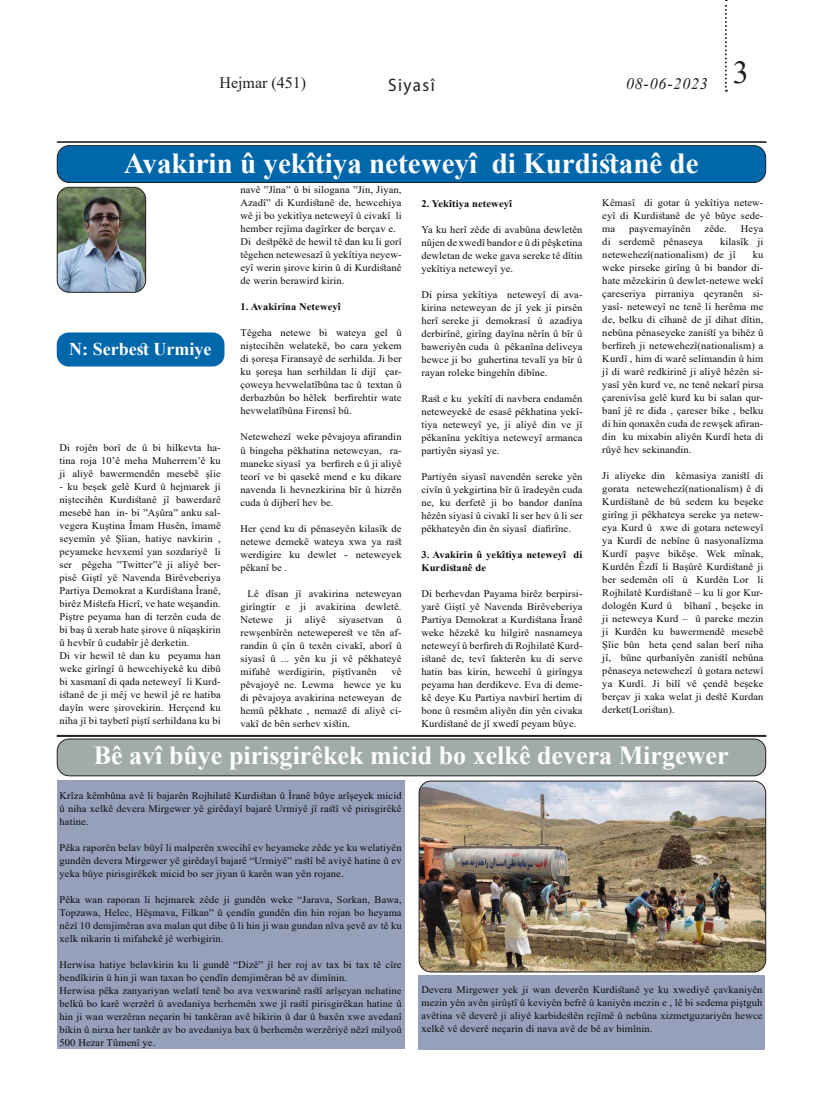
<style>
.page{position:relative;width:823px;height:1106px;background:#fff}
.page>*{position:absolute;margin:0;border:0;box-sizing:border-box;transform-origin:0 0}
.t1{font:700 29px "Times New Roman";color:#fff}
.t2{font:700 26px "Times New Roman";color:#fff}
.t3{font:700 18px "Times New Roman";color:#fff}
.t4{font:18px "Myriad Pro";letter-spacing:.08em;color:#231f20;scale:.95 1}
.t5{font:16px "Times New Roman";color:#231f20}
.t6{font:italic 16px "Times New Roman";letter-spacing:.05em;color:#231f20}
.t7{font:10.1px/13px "Times New Roman";letter-spacing:.01em;color:#0b0b0e;text-align:justify;scale:1.04 1}
.t8{font:700 10.1px/13px "Times New Roman";letter-spacing:.01em;color:#0b0b0e;scale:1.04 1}
</style>
<div class="page">
<svg style="left:724px;top:0;width:2px;height:92px"></svg>
<hr style="left:57px;top:141px;width:708px;height:1px;background:#231f20">
<hr style="left:57px;top:142px;width:709px;height:1px;background:#231f20">
<div style="left:57px;top:146px;width:708px;height:36px;background:#0067aa;border-radius:12px"></div>
<div style="left:57px;top:145px;width:708px;height:38px;border:1px solid #231f20;border-radius:12px"></div>
<div style="left:57px;top:739px;width:708px;height:36px;background:#a1aba7;border-radius:12px"></div>
<div style="left:57px;top:738px;width:708px;height:38px;border:1px solid #231f20;border-radius:12px"></div>
<div style="left:57px;top:780px;width:347px;height:269px;background:#97a0ba"></div>
<div style="left:57px;top:332px;width:167px;height:34px;background:#0067aa;border-radius:12px"></div>
<img style="left:57px;top:187px;width:88px;height:104px">
<div style="left:57px;top:187px;width:89px;height:106px;border:1px solid #231f20;border-radius:12px"></div>
<hr style="left:57px;top:735px;width:708px;height:2px;background:#231f20">
<div style="left:418px;top:974px;width:346px;height:75px;background:#97a0ba"></div>
<img style="left:420px;top:781px;width:345px;height:191px">
<div style="left:418px;top:780px;width:347px;height:192px;border:1px solid #231f20;border-radius:12px"></div>
<h3 class="t5" style="left:219px;top:71px;width:88px">Hejmar (451)</h3>
<p class="t4" style="left:388px;top:74px;width:50px">Siyasî</p>
<h3 class="t6" style="left:625px;top:72px;width:124px">08-06-2023 <sup>3</sup></h3>
<p class="t1" style="left:124px;top:142px;width:576px">Avakirin û yekîtiya neteweyî di Kurdistanê de</p>
<p class="t3" style="left:69px;top:336px;width:144px">N: Serbest Urmiye</p>
<p class="t7" style="left:59px;top:441px;width:156px">Di rojên borî de û bi hilkevta ha&shy;tina roja 10’ê meha Muherrem’ê ku ji aliyê bawermendên mesebê şîie</p>
<p class="t7" style="left:59px;top:480px;width:156px">- ku beşek gelê Kurd û hejmarek ji niştecihên Kurdistanê jî bawerdarê mesebê han in- bi ”Aşûra” anku sal&shy;vegera Kuştina Îmam Husên, îmamê seyemîn yê Şîian, hatiye navkirin , peyameke hevxemî yan sozdariyê li ser pêgeha ”Twitter”ê ji aliyê ber&shy;pisê Giştî yê Navenda Birêveberiya Partiya Demokrat a Kurdistana Îranê, birêz Mistefa Hicrî, ve hate weşandin.<br>Piştre peyama han di terzên cuda de bi baş û xerab hate şirove û nîqaşkirin û hevbîr û cudabîr jê derketin.</p>
<p class="t7" style="left:59px;top:649px;width:156px">Di vir hewil tê dan ku peyama han weke girîngî û hewcehiyekê ku dibû bi xasmanî di qada neteweyî li Kurd&shy;istanê de ji mêj ve hewil jê re hatiba dayîn were şirovekirin. Herçend ku niha jî bi taybetî piştî serhildana ku bi</p>
<p class="t7" style="left:240px;top:183px;width:156px">navê ”Jîna” û bi silogana ”Jin, Jiyan, Azadî” di Kurdistanê de, hewcehiya wê ji bo yekitîya neteweyî û civakî li hember rejîma dagîrker de berçav e.</p>
<p class="t7" style="left:240px;top:235px;width:156px">Di destpêkê de hewil tê dan ku li gorî têgehen netewesazî û yekîtiya neyew&shy;eyî werin şirove kirin û di Kurdistanê de werin berawird kirin.</p>
<p class="t8" style="left:240px;top:300px;width:98px">1. Avakirina Neteweyî</p>
<p class="t7" style="left:240px;top:326px;width:156px">Têgeha netewe bi wateya gel û niştecihên welatekê, bo cara yekem di şoreşa Firansayê de serhilda. Ji ber ku şoreşa han serhildan li dijî çar&shy;çoweya hevwelatîbûna tac û textan û derbazbûn bo hêlek berfirehtir wate hevwelatîbûna Firensî bû.</p>
<p class="t7" style="left:240px;top:430px;width:156px">Netewehezî weke pêvajoya afirandin û bingeha pêkhatina neteweyan, ra&shy;maneke siyasî ya berfireh e û ji aliyê teorî ve bi qasekê mend e ku dikare navenda li hevnezkirina bîr û hizrên cuda û dijberî hev be.</p>
<p class="t7" style="left:240px;top:521px;width:156px">Her çend ku di pênaseyên kilasîk de netewe demekê wateya xwa ya rast werdigire ku dewlet - neteweyek pêkanî be .</p>
<p class="t7" style="left:240px;top:586px;width:156px;text-indent:7px">Lê dîsan jî avakirina neteweyan girîngtir e ji avakirina dewletê.<br>Netewe</p>
<p class="t7" style="left:286px;top:612px;width:7px">ji</p>
<p class="t7" style="left:305px;top:612px;width:22px">aliyê</p>
<p class="t7" style="left:338px;top:612px;width:44px">siyasetvan</p>
<p class="t7" style="left:240px;top:612px;width:156px;text-indent:156px">û rewşenbîrên neteweperest ve tên af&shy;randin û çîn û texên civakî, aborî û siyasî û ... yên ku ji vê pêkhateyê mifahê werdigirin, piştîvanên</p>
<p class="t7" style="left:240px;top:664px;width:156px;text-indent:151px">vê pêvajoyê ne. Lewma hewce ye ku di pêvajoya avakirina neteweyan de hemû pêkhate , nemazê di aliyê ci&shy;vakî de bên serhev xistin.</p>
<p class="t8" style="left:421px;top:197px;width:89px">2. Yekîtiya neteweyî</p>
<p class="t7" style="left:421px;top:223px;width:156px">Ya ku herî zêde di avabûna dewletên nûjen de xwedî bandor e û di pêşketina dewletan de weke gava sereke tê dîtin yekîtiya neteweyî ye.</p>
<p class="t7" style="left:421px;top:288px;width:156px">Di pirsa yekîtiya neteweyî di ava&shy;kirina neteweyan de jî yek ji pirsên herî sereke ji demokrasî û azadiya derbirînê, girîng dayîna nêrîn û bîr û baweriyên cuda û pêkanîna deliveya hewce ji bo guhertina tevalî ya bîr û rayan roleke bingehîn dibîne.</p>
<p class="t7" style="left:421px;top:392px;width:156px">Rast e ku yekîtî di navbera endamên neteweyekê de esasê pêkhatina yekî&shy;tiya neteweyî ye, ji aliyê din ve jî pêkanîna yekîtiya neteweyî armanca partiyên siyasî ye.</p>
<p class="t7" style="left:421px;top:470px;width:156px">Partiyên siyasî navendên sereke yên civîn û yekgirtina bîr û îradeyên cuda ne, ku derfetê ji bo bandor danîna hêzên siyasî û civakî li ser hev û li ser pêkhateyên din ên siyasî diafirîne.</p>
<p class="t8" style="left:421px;top:548px;width:156px">3. Avakirin û yekîtiya neteweyî di<br>Kurdistanê de</p>
<p class="t7" style="left:421px;top:587px;width:156px">Di berhevdan Payama birêz berpirsi&shy;yarê Giştî yê Navenda Birêveberiya Partiya Demokrat a Kurdistana Îranê weke hêzekê ku hilgirê nasnameya neteweyî û berfireh di Rojhilatê Kurd&shy;istanê de, tevî fakterên ku di serve hatin bas kirin, hewcehî û girîngya peyama han derdikeve. Eva di deme&shy;kê deye Ku Partiya navbirî hertim di bone û resmêm aliyên din yên civaka Kurdistanê de jî xwedî peyam bûye.</p>
<p class="t7" style="left:602px;top:196px;width:156px">Kêmasî di gotar û yekîtiya netew&shy;eyî di Kurdistanê de yê bûye sede&shy;ma</p>
<p class="t7" style="left:629px;top:222px;width:60px">paşvemayînên</p>
<p class="t7" style="left:704px;top:222px;width:23px">zêde.</p>
<p class="t7" style="left:740px;top:222px;width:23px">Heya</p>
<p class="t7" style="left:602px;top:235px;width:98px">di serdemê pênaseya</p>
<p class="t7" style="left:602px;top:235px;width:156px;text-indent:118px">kilasîk ji netewehezî(nationalism) de jî</p>
<p class="t7" style="left:602px;top:248px;width:156px;text-indent:150px">ku weke pirseke girîng û bi bandor di&shy;hate mêzekirin û dewlet-netewe wekî çareseriya pirraniya qeyranên si&shy;yasî- neteweyî ne tenê li herêma me de, belku di cîhanê de jî dihat dîtin, nebûna pênaseyeke zanistî ya bihêz û berfireh ji netewehezî(nationalism) a Kurdî , him di warê selimandin û him jî di warê redkirinê ji aliyê hêzên si&shy;yasî yên kurd ve, ne tenê nekarî pirsa çarenivîsa gelê kurd ku bi salan qur&shy;banî jê re dida , çareser bike , belku di hin qonaxên cuda de rewşek afiran&shy;din ku mixabin aliyên Kurdî heta di rûyê hev sekinandin.</p>
<p class="t7" style="left:602px;top:469px;width:156px">Ji aliyeke din kêmasiya zanistî di gorata netewehezî(nationalism) ê di Kurdistanê de bû sedem ku beşeke girîng ji pêkhateya sereke ya netew&shy;eya Kurd û xwe di gotara neteweyî ya Kurdî de nebîne û nasyonalîzma Kurdî paşve bikêşe. Wek mînak, Kurdên Êzdî li Başûrê Kurdistanê ji ber sedemên olî û Kurdên Lor li Rojhilatê Kurdistanê – ku li gor Kur&shy;dologên Kurd û bîhanî , beşeke in ji neteweya Kurd – û pareke mezin ji Kurdên ku bawermendê mesebê Şîie bûn heta çend salan berî niha jî, bûne qurbanîyên zanistî nebûna pênaseya netewehezî û gotara netewî ya Kurdî. Ji bilî vê çendê beşeke berçav ji xaka welat ji destê Kurdan derket(Loristan).</p>
<p class="t2" style="left:94px;top:736px;width:636px">Bê avî bûye pirisgirêkek micid bo xelkê devera Mirgewer</p>
<p class="t7" style="left:59px;top:788px;width:330px">Krîza kêmbûna avê li bajarên Rojhilatê Kurdistan û Îranê bûye arîşeyek micid û niha xelkê devera Mirgewer yê girêdayî bajarê Urmiyê jî rastî vê pirisgirêkê hatine.</p>
<p class="t7" style="left:59px;top:840px;width:330px">Pêka raporên belav bûyî li malperên xwecihî ev heyameke zêde ye ku welatiyên gundên devera Mirgewer yê girêdayî bajarê “Urmiyê” rastî bê aviyê hatine û ev yeka bûye pirisgirêkek micid bo ser jiyan û karên wan yên rojane.</p>
<p class="t7" style="left:59px;top:892px;width:330px">Pêka wan raporan li hejmarek zêde ji gundên weke “Jarava, Sorkan, Bawa, Topzawa, Helec, Hêşmava, Filkan” û çendîn gundên din hin rojan bo heyama nêzî 10 demjimêran ava malan qut dibe û li hin ji wan gundan nîva şevê av tê ku xelk nikarin ti mifahekê jê werbigirin.</p>
<p class="t7" style="left:59px;top:957px;width:330px">Herwisa hatiye belavkirin ku li gundê “Dizê” jî her roj av tax bi tax tê cîre bendîkirin û hin ji wan taxan bo çendîn demjimêran bê av dimînin.</p>
<p class="t7" style="left:59px;top:983px;width:330px">Herwisa pêka zanyariyan welatî tenê bo ava vexwarinê rastî arîşeyan nehatine belkû bo karê werzêrî û avedaniya berhemên xwe jî rastî pirisgirêkan hatine û hin ji wan werzêran neçarin bi tankêran avê bikirin û dar û baxên xwe avedanî bikin û nirxa her tankêr av bo avedaniya bax û berhemên werzêriyê nêzî milyoû 500 Hezar Tûmenî ye.</p>
<p class="t7" style="left:421px;top:982px;width:329px">Devera Mirgewer yek ji wan deverên Kurdistanê ye ku xwediyê çavkaniyên mezin yên avên şirûştî û keviyên befrê û kaniyên mezin e , lê bi sedema piştguh avêtina vê deverê ji aliyê karbidestên rejîmê û nebûna xizmetguzariyên hewce xelkê vê deverê neçarin di nava avê de bê av bimînin.</p>
</div>
